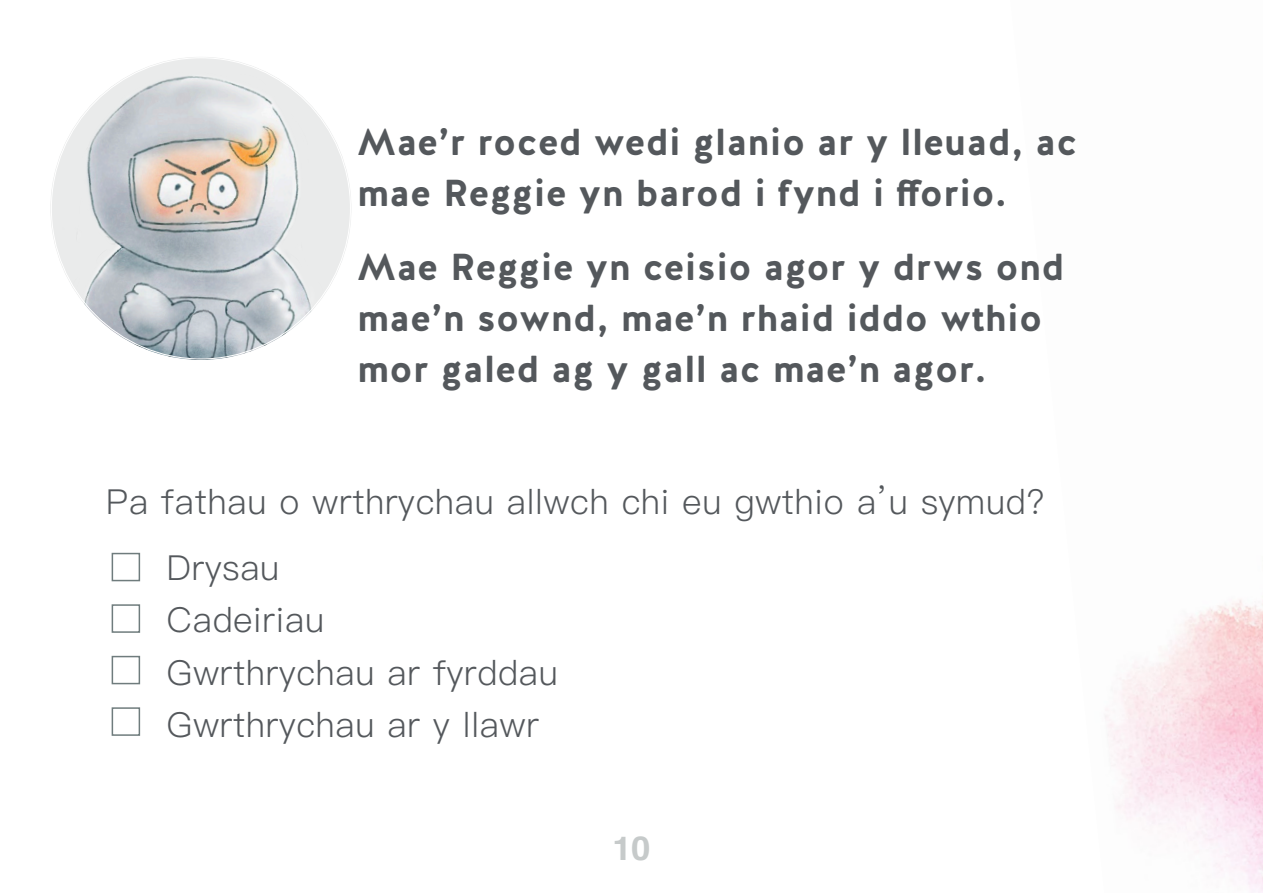
<style>
.page{position:relative;width:1263px;height:893px;background:#fff}
.page>*{position:absolute;margin:0;border:0;box-sizing:border-box;transform-origin:0 0}
.t1{font:700 37.5px/51px "Halis R";letter-spacing:.01em;color:#54585c}
.t2{font:300 34.5px "Ping Fang HK";letter-spacing:.025em;color:#54585c}
.t3{font:700 33px "Helvetica";color:#c6caca;scale:1.05 1}
</style>
<div class="page">
<img style="left:1105px;top:599px;width:158px;height:294px">
<img style="left:1252px;top:830px;width:11px;height:54px">
<img style="left:61px;top:57px;width:285px;height:302px">
<div style="left:112px;top:707px;width:28px;height:29px;border:2px solid #6f7c7d"></div>
<div style="left:112px;top:656px;width:28px;height:28px;border:2px solid #6f7c7d"></div>
<div style="left:112px;top:604px;width:28px;height:29px;border:2px solid #6f7c7d"></div>
<div style="left:112px;top:553px;width:28px;height:28px;border:2px solid #6f7c7d"></div>
<p class="t1" style="left:357px;top:118px;width:722px">Mae’r roced wedi glanio ar y lleuad, ac mae Reggie yn barod i fynd i fforio.</p>
<p class="t1" style="left:357px;top:242px;width:709px">Mae Reggie yn ceisio agor y drws ond mae’n sownd, mae’n rhaid iddo wthio mor galed ag y gall ac mae’n agor.</p>
<p class="t2" style="left:106px;top:481px;width:940px">Pa fathau o wrthrychau allwch chi eu gwthio a’u symud?</p>
<p class="t2" style="left:167px;top:546px;width:114px">Drysau</p>
<p class="t2" style="left:167px;top:599px;width:159px">Cadeiriau</p>
<p class="t2" style="left:167px;top:651px;width:392px">Gwrthrychau ar fyrddau</p>
<p class="t2" style="left:167px;top:704px;width:373px">Gwrthrychau ar y llawr</p>
<p class="t3" style="left:613px;top:822px;width:37px">10</p>
</div>
